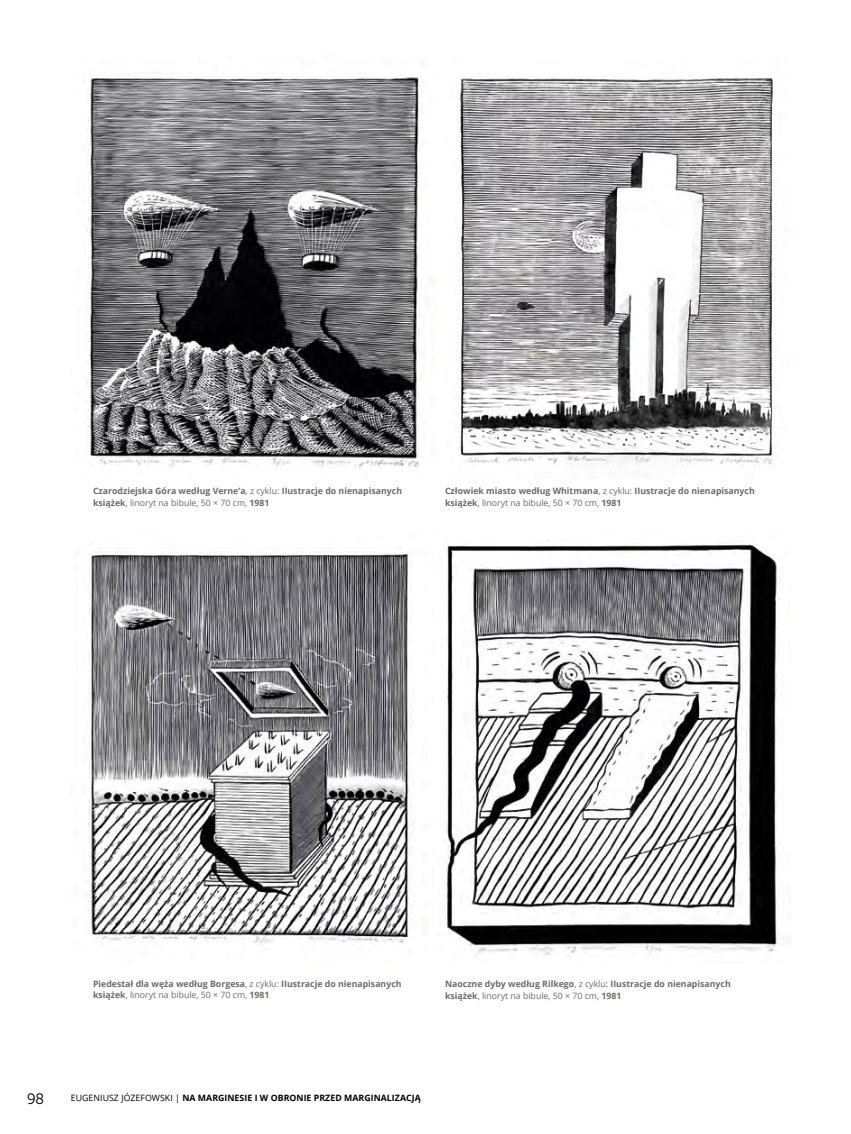
<style>
.page{position:relative;width:851px;height:1134px;background:#fff}
.page>*{position:absolute;margin:0;border:0;box-sizing:border-box;transform-origin:0 0}
.t1{font:15px "Museo 300";color:#000}
.t2{font:700 8.75px/12px "Open Sans";color:#6b6b6a}
.t3{font:700 8.75px "Open Sans";letter-spacing:.005em;color:#000}
.s1{font-weight:400}
</style>
<div class="page">
<img style="left:84px;top:75px;width:337px;height:394px">
<img style="left:88px;top:548px;width:326px;height:398px">
<img style="left:460px;top:78px;width:315px;height:387px">
<img style="left:446px;top:544px;width:334px;height:412px">
<p class="t2" style="left:93px;top:485px;width:310px">Czarodziejska Góra według Verne’a<span class="s1">, z cyklu:</span> IIustracje do nienapisanych książek<span class="s1">, linoryt na bibule, 50 × 70 cm,</span> 1981</p>
<p class="t2" style="left:445px;top:485px;width:311px">Człowiek miasto według Whitmana<span class="s1">, z cyklu:</span> IIustracje do nienapisanych książek<span class="s1">, linoryt na bibule, 50 × 70 cm,</span> 1981</p>
<p class="t2" style="left:93px;top:979px;width:310px;line-height:10.5px">Piedestał dla węża według Borgesa<span class="s1">, z cyklu:</span> IIustracje do nienapisanych książek<span class="s1">, linoryt na bibule, 50 × 70 cm,</span> 1981</p>
<p class="t2" style="left:445px;top:978px;width:287px">Naoczne dyby według Rilkego<span class="s1">, z cyklu:</span> IIustracje do nienapisanych książek<span class="s1">, linoryt na bibule, 50 × 70 cm,</span> 1981</p>
<h1 class="t1" style="left:27px;top:1090px;width:18px">98</h1>
<p class="t3" style="left:71px;top:1092px;width:351px"><span class="s1">EUGENIUSZ JÓZEFOWSKI |</span> NA MARGINESIE I W OBRONIE PRZED MARGINALIZACJĄ</p>
</div>
